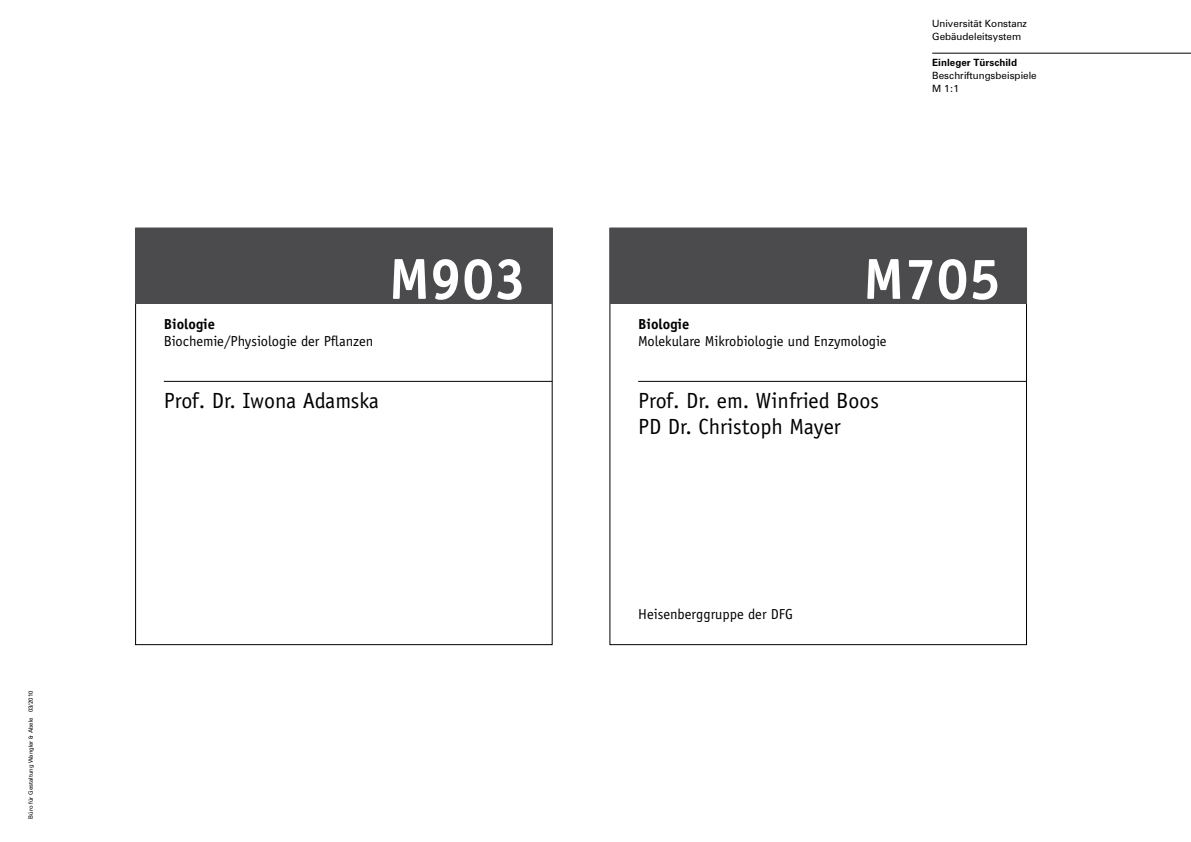
<style>
.page{position:relative;width:1191px;height:842px;background:#fff}
.page>*{position:absolute;margin:0;border:0;box-sizing:border-box;transform-origin:0 0}
.t1{font:700 58px "Officina Sans";color:#fff}
.t2{font:22px/26.6px "Officina Sans";color:#000}
.t3{font:22px "Officina Sans";letter-spacing:-.02em;color:#000}
.t4{font:14.5px "Officina Sans";color:#000}
.t5{font:700 14.5px "Officina Sans";color:#000}
.t6{font:10px/13px "Zurich BT";letter-spacing:.005em;color:#000}
.t7{font:700 10px "Zurich BT";letter-spacing:.005em;color:#000}
.t8{font:6px "Zurich BT";color:#000}
</style>
<div class="page">
<hr style="left:932px;top:53px;width:259px;height:1px;background:#000">
<div style="left:135px;top:228px;width:417px;height:75px;background:#4b4b4d"></div>
<div style="left:610px;top:228px;width:416px;height:75px;background:#4b4b4d"></div>
<hr style="left:164px;top:381px;width:388px;height:1px;background:#000">
<hr style="left:638px;top:381px;width:388px;height:1px;background:#000">
<p class="t8" style="left:27px;top:819px;width:130px;rotate:-90deg">Büro für Gestaltung Wangler &amp; Abele 03/2010</p>
<p class="t6" style="left:932px;top:17px;width:96px">Universität Konstanz<br>Gebäudeleitsystem</p>
<p class="t7" style="left:932px;top:56px;width:86px">Einleger Türschild</p>
<p class="t6" style="left:932px;top:69px;width:106px">Beschriftungsbeispiele<br>M 1:1</p>
<p class="t5" style="left:164px;top:315px;width:53px">Biologie</p>
<p class="t4" style="left:164px;top:332px;width:211px">Biochemie/Physiologie der Pflanzen</p>
<h1 class="t1" style="left:389px;top:243px;width:139px">M903</h1>
<h1 class="t1" style="left:863px;top:243px;width:139px">M705</h1>
<p class="t5" style="left:638px;top:315px;width:53px">Biologie</p>
<p class="t4" style="left:638px;top:332px;width:250px">Molekulare Mikrobiologie und Enzymologie</p>
<h2 class="t3" style="left:164px;top:387px;width:217px">Prof. Dr. Iwona Adamska</h2>
<h2 class="t2" style="left:638px;top:387px;width:242px">Prof. Dr. em. Winfried Boos<br>PD Dr. Christoph Mayer</h2>
<p class="t4" style="left:638px;top:606px;width:156px">Heisenberggruppe der DFG</p>
</div>
